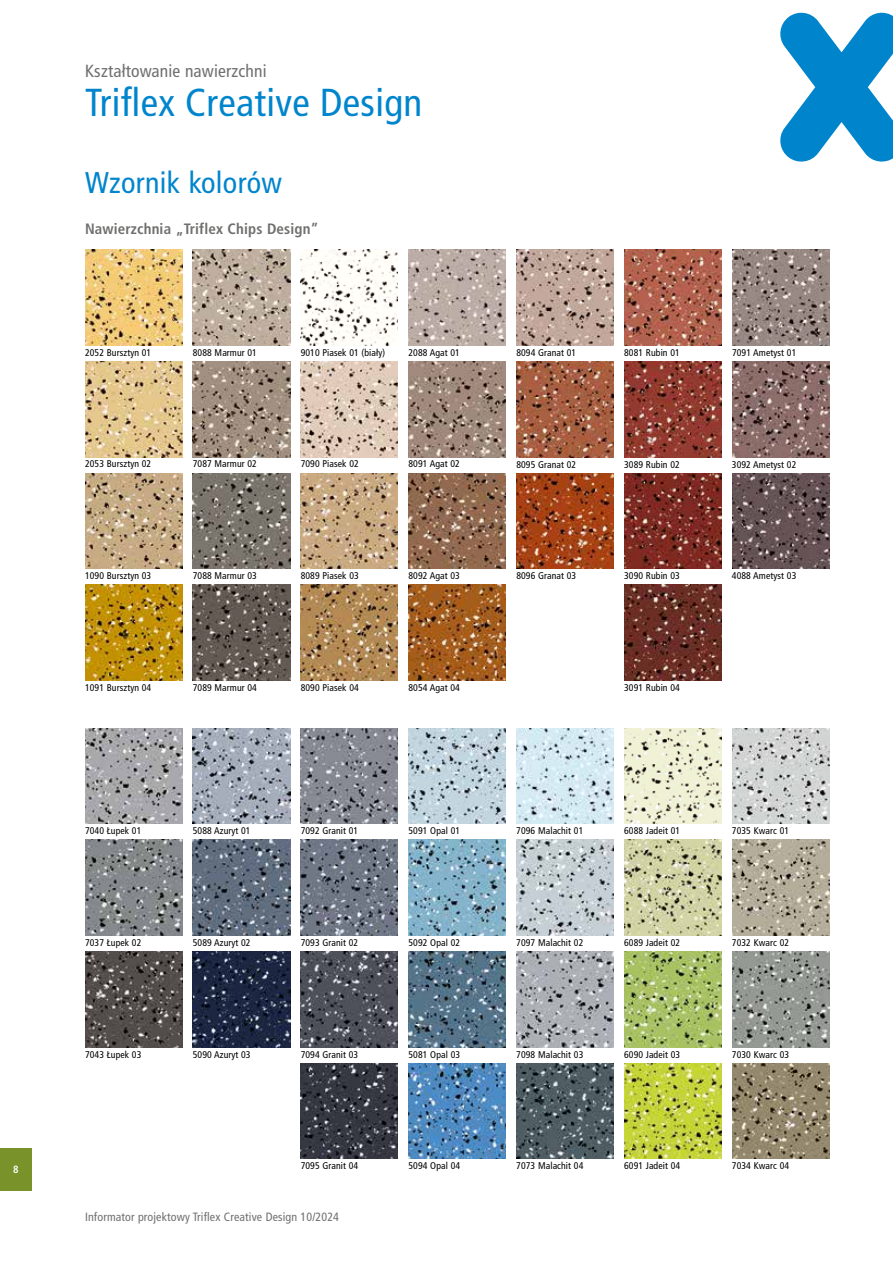
<style>
.page{position:relative;width:893px;height:1263px;background:#fff}
.page>*{position:absolute;margin:0;border:0;box-sizing:border-box;transform-origin:0 0}
.t1{font:condensed 39px "Frutiger LT Pro";letter-spacing:.01em;color:#0085cd}
.t2{font:condensed 30px "Frutiger LT Pro";letter-spacing:.01em;color:#0085cd}
.t3{font:condensed 17.55px "Frutiger LT Pro";letter-spacing:.01em;color:#6f6f6e}
.t4{font:700 condensed 15px "Frutiger LT Pro";letter-spacing:.01em;color:#6f6f6e}
.t5{font:condensed 12px "Frutiger LT Pro";letter-spacing:.01em;color:#6f6f6e}
.t6{font:700 condensed 10.5px "Frutiger LT Pro";color:#fff}
.t7{font:condensed 9.75px "Frutiger LT Pro";letter-spacing:.01em;color:#000}
</style>
<div class="page">
<div style="left:0;top:1148px;width:32px;height:43px;background:#799229"></div>
<svg style="left:780px;top:13px;width:113px;height:149px"></svg>
<img style="left:85px;top:250px;width:97px;height:95px">
<img style="left:85px;top:361px;width:97px;height:96px">
<img style="left:85px;top:473px;width:97px;height:96px">
<img style="left:85px;top:585px;width:97px;height:95px">
<img style="left:732px;top:250px;width:97px;height:95px">
<img style="left:732px;top:361px;width:97px;height:96px">
<img style="left:732px;top:473px;width:97px;height:96px">
<img style="left:193px;top:250px;width:97px;height:95px">
<img style="left:193px;top:361px;width:97px;height:96px">
<img style="left:193px;top:473px;width:97px;height:96px">
<img style="left:193px;top:585px;width:97px;height:95px">
<img style="left:85px;top:728px;width:97px;height:96px">
<img style="left:85px;top:840px;width:97px;height:95px">
<img style="left:85px;top:951px;width:97px;height:96px">
<img style="left:301px;top:250px;width:97px;height:95px">
<img style="left:301px;top:361px;width:97px;height:96px">
<img style="left:301px;top:473px;width:97px;height:96px">
<img style="left:301px;top:585px;width:97px;height:95px">
<img style="left:193px;top:728px;width:97px;height:96px">
<img style="left:193px;top:840px;width:97px;height:95px">
<img style="left:193px;top:951px;width:97px;height:96px">
<img style="left:408px;top:250px;width:98px;height:95px">
<img style="left:408px;top:361px;width:98px;height:96px">
<img style="left:408px;top:473px;width:98px;height:96px">
<img style="left:408px;top:585px;width:98px;height:95px">
<img style="left:301px;top:728px;width:97px;height:96px">
<img style="left:301px;top:840px;width:97px;height:95px">
<img style="left:301px;top:951px;width:97px;height:96px">
<img style="left:301px;top:1063px;width:97px;height:96px">
<img style="left:516px;top:250px;width:97px;height:95px">
<img style="left:516px;top:361px;width:97px;height:96px">
<img style="left:516px;top:473px;width:97px;height:96px">
<img style="left:408px;top:728px;width:98px;height:96px">
<img style="left:408px;top:840px;width:98px;height:95px">
<img style="left:408px;top:951px;width:98px;height:96px">
<img style="left:408px;top:1063px;width:98px;height:96px">
<img style="left:624px;top:250px;width:97px;height:95px">
<img style="left:624px;top:361px;width:97px;height:96px">
<img style="left:624px;top:473px;width:97px;height:96px">
<img style="left:624px;top:585px;width:97px;height:95px">
<img style="left:516px;top:728px;width:97px;height:96px">
<img style="left:516px;top:840px;width:97px;height:95px">
<img style="left:516px;top:951px;width:97px;height:96px">
<img style="left:516px;top:1063px;width:97px;height:96px">
<img style="left:624px;top:728px;width:97px;height:96px">
<img style="left:624px;top:840px;width:97px;height:95px">
<img style="left:624px;top:951px;width:97px;height:96px">
<img style="left:624px;top:1063px;width:97px;height:96px">
<img style="left:732px;top:728px;width:97px;height:96px">
<img style="left:732px;top:840px;width:97px;height:95px">
<img style="left:732px;top:951px;width:97px;height:96px">
<img style="left:732px;top:1063px;width:97px;height:96px">
<p class="t6" style="left:13px;top:1163px;width:7px">8</p>
<h3 class="t3" style="left:85px;top:61px;width:183px">Kształtowanie nawierzchni</h3>
<h1 class="t1" style="left:85px;top:80px;width:339px">Triflex Creative Design</h1>
<h2 class="t2" style="left:85px;top:165px;width:199px">Wzornik kolorów</h2>
<h3 class="t4" style="left:85px;top:220px;width:235px">Nawierzchnia „Triflex Chips Design”</h3>
<p class="t7" style="left:85px;top:347px;width:68px">2052 Bursztyn 01</p>
<p class="t7" style="left:193px;top:347px;width:66px">8088 Marmur 01</p>
<p class="t7" style="left:301px;top:347px;width:86px">9010 Piasek 01 (biały)</p>
<p class="t7" style="left:408px;top:347px;width:53px">2088 Agat 01</p>
<p class="t7" style="left:516px;top:347px;width:61px">8094 Granat 01</p>
<p class="t7" style="left:624px;top:347px;width:57px">8081 Rubin 01</p>
<p class="t7" style="left:732px;top:347px;width:66px">7091 Ametyst 01</p>
<p class="t7" style="left:85px;top:458px;width:68px">2053 Bursztyn 02</p>
<p class="t7" style="left:193px;top:458px;width:66px">7087 Marmur 02</p>
<p class="t7" style="left:301px;top:458px;width:60px">7090 Piasek 02</p>
<p class="t7" style="left:408px;top:458px;width:53px">8091 Agat 02</p>
<p class="t7" style="left:516px;top:458px;width:61px">8095 Granat 02</p>
<p class="t7" style="left:624px;top:458px;width:57px">3089 Rubin 02</p>
<p class="t7" style="left:732px;top:458px;width:66px">3092 Ametyst 02</p>
<p class="t7" style="left:85px;top:570px;width:68px">1090 Bursztyn 03</p>
<p class="t7" style="left:193px;top:570px;width:66px">7088 Marmur 03</p>
<p class="t7" style="left:301px;top:570px;width:60px">8089 Piasek 03</p>
<p class="t7" style="left:408px;top:570px;width:53px">8092 Agat 03</p>
<p class="t7" style="left:516px;top:570px;width:61px">8096 Granat 03</p>
<p class="t7" style="left:624px;top:570px;width:57px">3090 Rubin 03</p>
<p class="t7" style="left:732px;top:570px;width:66px">4088 Ametyst 03</p>
<p class="t7" style="left:85px;top:682px;width:68px">1091 Bursztyn 04</p>
<p class="t7" style="left:193px;top:682px;width:66px">7089 Marmur 04</p>
<p class="t7" style="left:301px;top:682px;width:60px">8090 Piasek 04</p>
<p class="t7" style="left:408px;top:682px;width:53px">8054 Agat 04</p>
<p class="t7" style="left:624px;top:682px;width:57px">3091 Rubin 04</p>
<p class="t7" style="left:85px;top:825px;width:58px">7040 Łupek 01</p>
<p class="t7" style="left:193px;top:825px;width:59px">5088 Azuryt 01</p>
<p class="t7" style="left:301px;top:825px;width:59px">7092 Granit 01</p>
<p class="t7" style="left:408px;top:825px;width:53px">5091 Opal 01</p>
<p class="t7" style="left:516px;top:825px;width:69px">7096 Malachit 01</p>
<p class="t7" style="left:624px;top:825px;width:58px">6088 Jadeit 01</p>
<p class="t7" style="left:732px;top:825px;width:59px">7035 Kwarc 01</p>
<p class="t7" style="left:85px;top:937px;width:58px">7037 Łupek 02</p>
<p class="t7" style="left:193px;top:937px;width:59px">5089 Azuryt 02</p>
<p class="t7" style="left:301px;top:937px;width:59px">7093 Granit 02</p>
<p class="t7" style="left:408px;top:937px;width:53px">5092 Opal 02</p>
<p class="t7" style="left:516px;top:937px;width:69px">7097 Malachit 02</p>
<p class="t7" style="left:624px;top:937px;width:58px">6089 Jadeit 02</p>
<p class="t7" style="left:732px;top:937px;width:59px">7032 Kwarc 02</p>
<p class="t7" style="left:85px;top:1048px;width:58px">7043 Łupek 03</p>
<p class="t7" style="left:193px;top:1048px;width:59px">5090 Azuryt 03</p>
<p class="t7" style="left:301px;top:1048px;width:59px">7094 Granit 03</p>
<p class="t7" style="left:408px;top:1048px;width:53px">5081 Opal 03</p>
<p class="t7" style="left:516px;top:1048px;width:69px">7098 Malachit 03</p>
<p class="t7" style="left:624px;top:1048px;width:58px">6090 Jadeit 03</p>
<p class="t7" style="left:732px;top:1048px;width:59px">7030 Kwarc 03</p>
<p class="t7" style="left:301px;top:1160px;width:59px">7095 Granit 04</p>
<p class="t7" style="left:408px;top:1160px;width:53px">5094 Opal 04</p>
<p class="t7" style="left:516px;top:1160px;width:69px">7073 Malachit 04</p>
<p class="t7" style="left:624px;top:1160px;width:58px">6091 Jadeit 04</p>
<p class="t7" style="left:732px;top:1160px;width:59px">7034 Kwarc 04</p>
<p class="t5" style="left:85px;top:1210px;width:255px">Informator projektowy Triflex Creative Design 10/2024</p>
</div>
